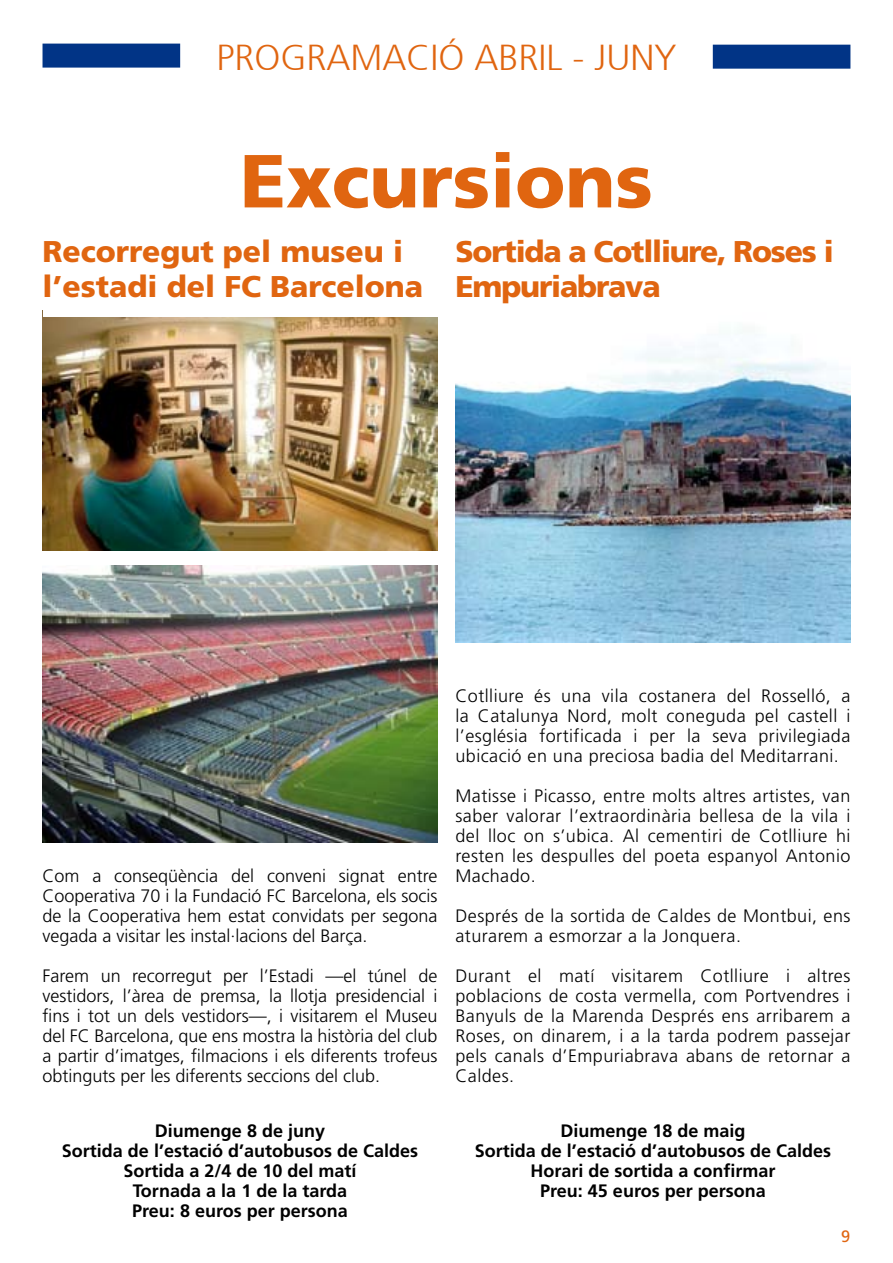
<style>
.page{position:relative;width:893px;height:1263px;background:#fff}
.page>*{position:absolute;margin:0;border:0;box-sizing:border-box;transform-origin:0 0}
.t1{font:900 75px "Frutiger";color:#e06510}
.t2{font:300 36px "Frutiger 45";color:#e06510}
.t3{font:900 30px/35px "Frutiger";color:#e06510}
.t4{font:900 30px/35px "Frutiger";letter-spacing:-.04em;color:#e06510}
.t5{font:300 18px/20px "Frutiger";letter-spacing:.025em;color:#000;text-align:justify}
.t6{font:700 18px/20px "Frutiger";color:#000;text-align:center}
</style>
<div class="page">
<div style="left:43px;top:44px;width:137px;height:24px;background:#013486"></div>
<div style="left:713px;top:45px;width:137px;height:24px;background:#013486"></div>
<img style="left:43px;top:317px;width:394px;height:234px">
<img style="left:43px;top:566px;width:394px;height:276px">
<img style="left:455px;top:332px;width:395px;height:310px">
<h2 class="t2" style="left:216px;top:37px;width:462px">PROGRAMACIÓ ABRIL - JUNY</h2>
<h1 class="t1" style="left:240px;top:136px;width:414px">Excursions</h1>
<h3 class="t4" style="left:455px;top:234px;width:380px">Sortida a Cotlliure, Roses i<br>Empuriabrava</h3>
<h3 class="t3" style="left:43px;top:234px;width:382px">Recorregut pel museu i l’estadi del FC Barcelona</h3>
<p class="t5" style="left:43px;top:866px;width:396px">Com a conseqüència del conveni signat entre Cooperativa 70 i la Fundació FC Barcelona, els socis de la Cooperativa hem estat convidats per segona vegada a visitar les instal·lacions del Barça.</p>
<p class="t5" style="left:43px;top:966px;width:396px">Farem un recorregut per l’Estadi —el túnel de vestidors, l’àrea de premsa, la llotja presidencial i fins i tot un dels vestidors—, i visitarem el Museu del FC Barcelona, que ens mostra la història del club a partir d’imatges, filmacions i els diferents trofeus obtinguts per les diferents seccions del club.</p>
<p class="t5" style="left:455px;top:686px;width:396px">Cotlliure és una vila costanera del Rosselló, a la Catalunya Nord, molt coneguda pel castell i l’església fortificada i per la seva privilegiada ubicació en una preciosa badia del Meditarrani.</p>
<p class="t5" style="left:455px;top:786px;width:396px">Matisse i Picasso, entre molts altres artistes, van saber valorar l’extraordinària bellesa de la vila i del lloc on s’ubica. Al cementiri de Cotlliure hi resten les despulles del poeta espanyol Antonio Machado.</p>
<p class="t5" style="left:455px;top:906px;width:396px">Després de la sortida de Caldes de Montbui, ens aturarem a esmorzar a la Jonquera.</p>
<p class="t5" style="left:455px;top:966px;width:396px">Durant el matí visitarem Cotlliure i altres poblacions de costa vermella, com Portvendres i Banyuls de la Marenda Després ens arribarem a Roses, on dinarem, i a la tarda podrem passejar pels canals d’Empuriabrava abans de retornar a Caldes.</p>
<p class="t6" style="left:62px;top:1121px;width:358px">Diumenge 8 de juny<br>Sortida de l’estació d’autobusos de Caldes<br>Sortida a 2/4 de 10 del matí<br>Tornada a la 1 de la tarda<br>Preu: 8 euros per persona</p>
<p class="t6" style="left:475px;top:1121px;width:358px">Diumenge 18 de maig<br>Sortida de l’estació d’autobusos de Caldes<br>Horari de sortida a confirmar<br>Preu: 45 euros per persona</p>
</div>
